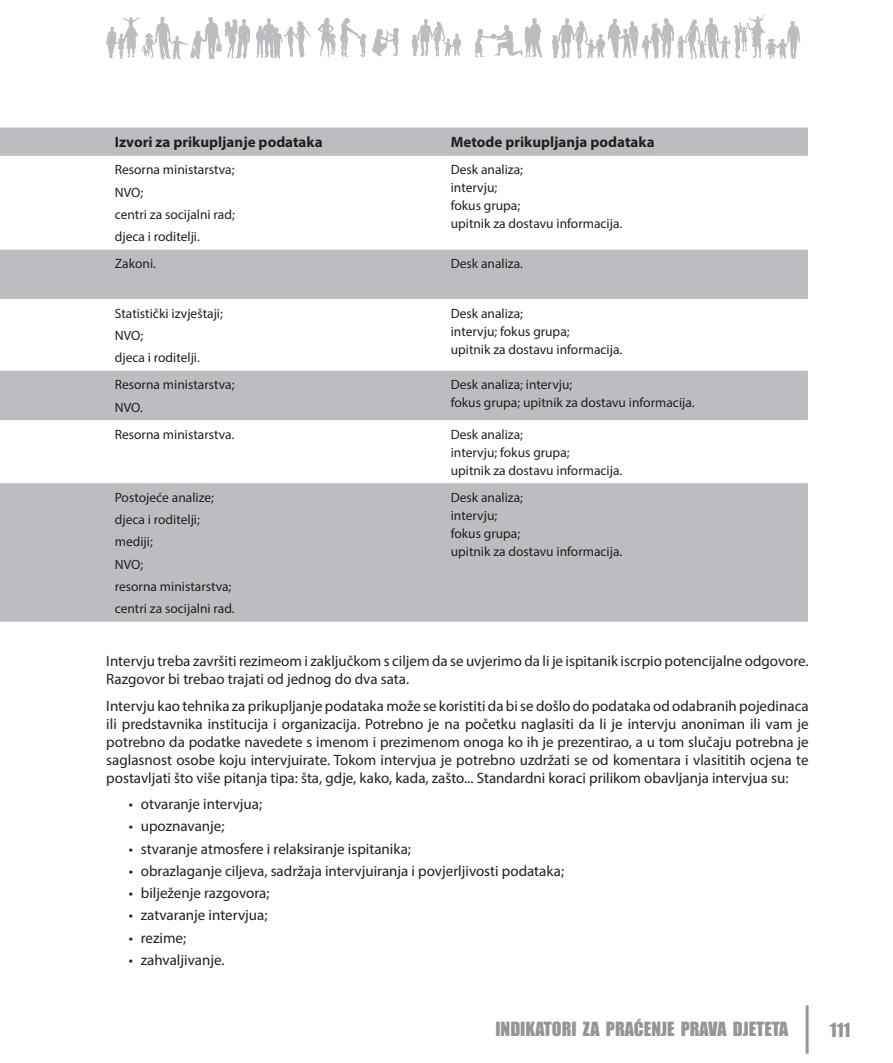
<style>
.page{position:relative;width:893px;height:1063px;background:#fff}
.page>*{position:absolute;margin:0;border:0;box-sizing:border-box;transform-origin:0 0}
.t1{font:18px "Impact";color:#939598}
.tekst{font:15px/18px "Myriad Pro";color:#231f20}
.t2{font:700 15px "Myriad Pro";color:#231f20}
.t3{font:13.5px/22.2px "Myriad Pro";color:#231f20}
</style>
<div class="page">
<svg style="left:256px;top:18px;width:55px;height:40px"></svg>
<svg style="left:106px;top:16px;width:144px;height:43px"></svg>
<svg style="left:372px;top:28px;width:27px;height:28px"></svg>
<svg style="left:475px;top:18px;width:67px;height:40px"></svg>
<svg style="left:318px;top:18px;width:48px;height:39px"></svg>
<svg style="left:412px;top:19px;width:50px;height:37px"></svg>
<svg style="left:552px;top:14px;width:248px;height:45px"></svg>
<hr style="left:806px;top:1006px;width:3px;height:48px;background:#939598">
<svg style="left:0;top:128px;width:808px;height:494px;fill:#bcbdc0"></svg>
<p class="t2" style="left:115px;top:132px;width:209px">Izvori za prikupljanje podataka</p>
<p class="t2" style="left:451px;top:132px;width:205px">Metode prikupljanja podataka</p>
<p class="t3" style="left:115px;top:159px;width:121px">Resorna ministarstva;<br>NVO;<br>centri za socijalni rad; djeca i roditelji.</p>
<p class="t3" style="left:451px;top:161px;width:173px;line-height:18px">Desk analiza;<br>intervju;<br>fokus grupa;<br>upitnik za dostavu informacija.</p>
<p class="t3" style="left:115px;top:252px;width:43px">Zakoni.</p>
<p class="t3" style="left:451px;top:252px;width:74px">Desk analiza.</p>
<p class="t3" style="left:115px;top:302px;width:110px">Statistički izvještaji;<br>NVO;<br>djeca i roditelji.</p>
<p class="t3" style="left:451px;top:304px;width:173px;line-height:18px">Desk analiza;<br>intervju; fokus grupa;<br>upitnik za dostavu informacija.</p>
<p class="t3" style="left:115px;top:374px;width:121px">Resorna ministarstva;<br>NVO.</p>
<p class="t3" style="left:451px;top:376px;width:245px;line-height:18px">Desk analiza; intervju;<br>fokus grupa; upitnik za dostavu informacija.</p>
<p class="t3" style="left:115px;top:423px;width:121px">Resorna ministarstva.</p>
<p class="t3" style="left:451px;top:425px;width:173px;line-height:18px">Desk analiza;<br>intervju; fokus grupa;<br>upitnik za dostavu informacija.</p>
<p class="t3" style="left:115px;top:486px;width:121px">Postojeće analize; djeca i roditelji; mediji;<br>NVO;<br>resorna ministarstva; centri za socijalni rad.</p>
<p class="t3" style="left:451px;top:488px;width:173px;line-height:18px">Desk analiza;<br>intervju;<br>fokus grupa;<br>upitnik za dostavu informacija.</p>
<p class="tekst" style="left:106px;top:652px;width:704px">Intervju treba završiti rezimeom i zaključkom s ciljem da se uvjerimo da li je ispitanik iscrpio potencijalne odgovore.<br>Razgovor bi trebao trajati od jednog do dva sata.</p>
<p class="tekst" style="left:106px;top:696px;width:704px;text-align:justify">Intervju kao tehnika za prikupljanje podataka može se koristiti da bi se došlo do podataka od odabranih pojedinaca ili predstavnika institucija i organizacija. Potrebno je na početku naglasiti da li je intervju anoniman ili vam je potrebno da podatke navedete s imenom i prezimenom onoga ko ih je prezentirao, a u tom slučaju potrebna je saglasnost osobe koju intervjuirate. Tokom intervjua je potrebno uzdržati se od komentara i vlasititih ocjena te postavljati što više pitanja tipa: šta, gdje, kako, kada, zašto... Standardni koraci prilikom obavljanja intervjua su:</p>
<p class="tekst" style="left:129px;top:795px;width:135px">• otvaranje intervjua;</p>
<p class="tekst" style="left:129px;top:817px;width:97px">• upoznavanje;</p>
<p class="tekst" style="left:129px;top:839px;width:284px">• stvaranje atmosfere i relaksiranje ispitanika;</p>
<p class="tekst" style="left:129px;top:862px;width:437px">• obrazlaganje ciljeva, sadržaja intervjuiranja i povjerljivosti podataka;</p>
<p class="tekst" style="left:129px;top:884px;width:142px">• bilježenje razgovora;</p>
<p class="tekst" style="left:129px;top:906px;width:140px">• zatvaranje intervjua;</p>
<p class="tekst" style="left:129px;top:928px;width:59px">• rezime;</p>
<p class="tekst" style="left:129px;top:951px;width:97px">• zahvaljivanje.</p>
<p class="t1" style="left:495px;top:1015px;width:294px">INDIKATORI ZA PRAĆENJE PRAVA DJETETA</p>
<p class="t1" style="left:830px;top:1016px;width:22px">111</p>
</div>
